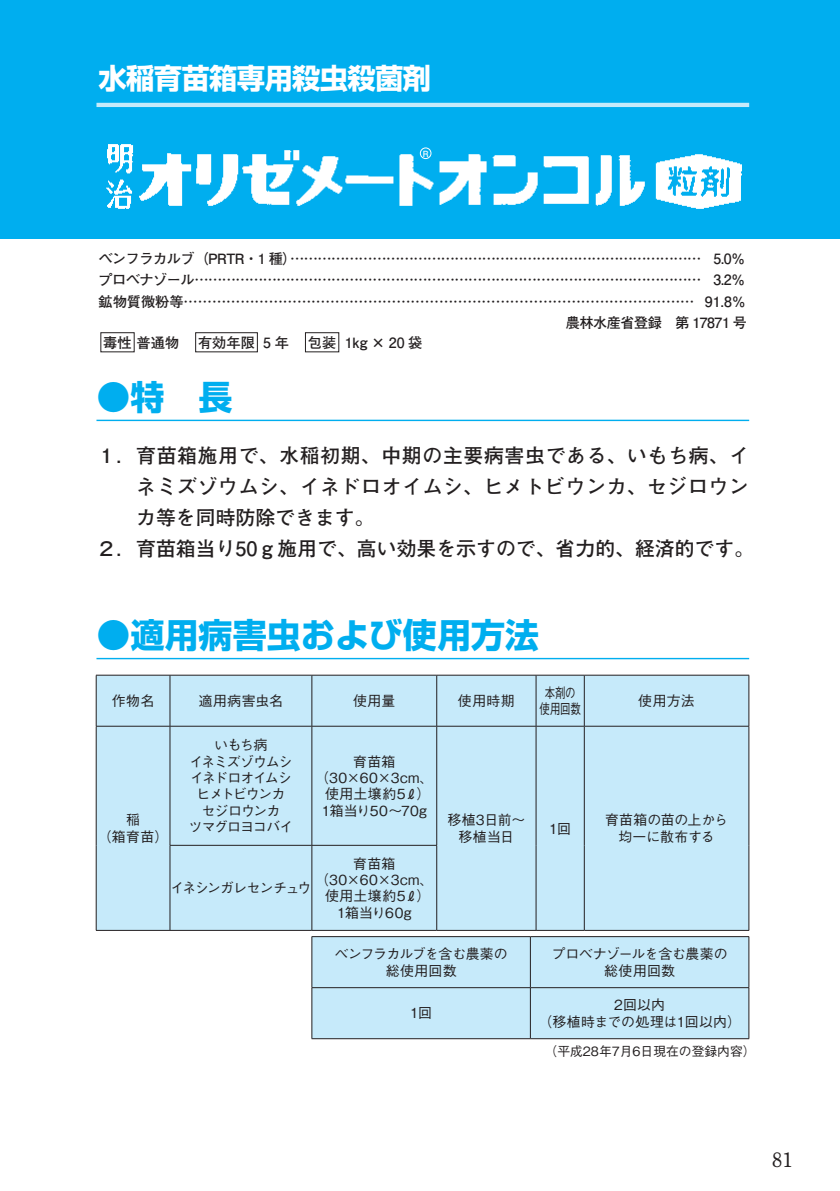
<style>
.page{position:relative;width:840px;height:1191px;background:#fff}
.page>*{position:absolute;margin:0;border:0;box-sizing:border-box;transform-origin:0 0}
._00大見出し{font:700 34px "Shin Go Pr 5";color:#00aeef}
.小ﾀｲﾄﾙ{font:700 28.4px "Shin Go Pr 5";letter-spacing:-.025em;color:#fff}
._2014特長{font:700 19.8px/31.2px "Futo Go B101 Pr 5";color:#231f20;text-align:justify}
.t1{font:700 19.8px "Futo Min A101 Pr 5";color:#231f20}
.ノーマル{font:700 14.2px "Futo Go B101 Pr 5";letter-spacing:-.035em;color:#231f20}
.ノーマル-2{font:700 14.2px "Futo Go B101 Pr 5";color:#231f20}
.表用強制割-センター{font:500 13.8px "Gothic BBB Pr 5";letter-spacing:-.01em;color:#231f20}
.表用強制割-センター-2{font:500 13.8px/16.2px "Gothic BBB Pr 5";letter-spacing:.035em;color:#231f20;text-align:center}
.表用強制割-センター-3{font:500 13.8px "Gothic BBB Pr 5";letter-spacing:-.08em;color:#231f20}
.表用強制割-センター-4{font:500 13.8px "Gothic BBB Pr 5";letter-spacing:-.05em;color:#231f20}
.表用強制割-センター-5{font:500 13.8px "Gothic BBB Pr 5";letter-spacing:-.085em;color:#231f20}
.表用強制割-センター-6{font:500 13.8px "Gothic BBB Pr 5";letter-spacing:-.09em;color:#231f20}
.表用強制割-センター-7{font:500 13.8px "Gothic BBB Pr 5";letter-spacing:-.065em;color:#231f20}
.表用強制割-センター-8{font:500 13.8px "Gothic BBB Pr 5";letter-spacing:-.01em;color:#231f20;scale:.75 1}
.表右下{font:500 12.8px "Gothic BBB Pr 5";color:#231f20}
.ノーマル-3{font:700 8.6px "Futo Go B101 Pr 5";color:#fff}
</style>
<div class="page">
<div style="left:0;top:0;width:839px;height:238px;background:#00aeef"></div>
<img style="left:106px;top:144px;width:636px;height:65px">
<div style="left:420px;top:148px;width:11px;height:11px;border:1px solid #fff;border-radius:50%"></div>
<hr style="left:96px;top:103px;width:652px;height:4px;background:#c6eafa">
<div style="left:100px;top:332px;width:34px;height:20px;border:1px solid #231f20"></div>
<div style="left:195px;top:332px;width:62px;height:20px;border:1px solid #231f20"></div>
<div style="left:305px;top:332px;width:34px;height:20px;border:1px solid #231f20"></div>
<hr style="left:96px;top:420px;width:652px;height:1px;background:#00aeef">
<hr style="left:96px;top:658px;width:652px;height:1px;background:#00aeef">
<div style="left:97px;top:676px;width:651px;height:254px;background:#c6eafa"></div>
<hr style="left:96px;top:675px;width:74px;height:1px;background:#231f20">
<hr style="left:96px;top:675px;width:1px;height:51px;background:#231f20">
<hr style="left:170px;top:675px;width:142px;height:1px;background:#231f20">
<hr style="left:169px;top:675px;width:1px;height:51px;background:#231f20">
<hr style="left:312px;top:675px;width:124px;height:1px;background:#231f20">
<hr style="left:311px;top:675px;width:1px;height:51px;background:#231f20">
<hr style="left:436px;top:675px;width:99px;height:1px;background:#231f20">
<hr style="left:436px;top:675px;width:1px;height:51px;background:#231f20">
<hr style="left:535px;top:675px;width:49px;height:1px;background:#231f20">
<hr style="left:535px;top:675px;width:1px;height:51px;background:#231f20">
<hr style="left:584px;top:675px;width:164px;height:1px;background:#231f20">
<hr style="left:583px;top:675px;width:1px;height:51px;background:#231f20">
<hr style="left:748px;top:675px;width:1px;height:51px;background:#231f20">
<hr style="left:96px;top:726px;width:74px;height:1px;background:#231f20">
<hr style="left:96px;top:726px;width:1px;height:119px;background:#231f20">
<hr style="left:170px;top:726px;width:142px;height:1px;background:#231f20">
<hr style="left:169px;top:726px;width:1px;height:119px;background:#231f20">
<hr style="left:312px;top:726px;width:124px;height:1px;background:#231f20">
<hr style="left:311px;top:726px;width:1px;height:119px;background:#231f20">
<hr style="left:436px;top:726px;width:99px;height:1px;background:#231f20">
<hr style="left:436px;top:726px;width:1px;height:119px;background:#231f20">
<hr style="left:535px;top:726px;width:49px;height:1px;background:#231f20">
<hr style="left:535px;top:726px;width:1px;height:119px;background:#231f20">
<hr style="left:584px;top:726px;width:164px;height:1px;background:#231f20">
<hr style="left:583px;top:726px;width:1px;height:119px;background:#231f20">
<hr style="left:748px;top:726px;width:1px;height:119px;background:#231f20">
<hr style="left:96px;top:845px;width:1px;height:85px;background:#231f20">
<hr style="left:170px;top:845px;width:142px;height:1px;background:#231f20">
<hr style="left:169px;top:845px;width:1px;height:85px;background:#231f20">
<hr style="left:312px;top:845px;width:125px;height:1px;background:#231f20">
<hr style="left:311px;top:845px;width:1px;height:85px;background:#231f20">
<hr style="left:436px;top:845px;width:1px;height:85px;background:#231f20">
<hr style="left:535px;top:845px;width:1px;height:85px;background:#231f20">
<hr style="left:583px;top:845px;width:1px;height:85px;background:#231f20">
<hr style="left:748px;top:845px;width:1px;height:85px;background:#231f20">
<hr style="left:96px;top:930px;width:74px;height:1px;background:#231f20">
<hr style="left:170px;top:930px;width:142px;height:1px;background:#231f20">
<hr style="left:312px;top:930px;width:124px;height:1px;background:#231f20">
<hr style="left:436px;top:930px;width:99px;height:1px;background:#231f20">
<hr style="left:535px;top:930px;width:49px;height:1px;background:#231f20">
<hr style="left:584px;top:930px;width:164px;height:1px;background:#231f20">
<div style="left:312px;top:937px;width:436px;height:101px;background:#c6eafa"></div>
<hr style="left:311px;top:936px;width:219px;height:1px;background:#231f20">
<hr style="left:311px;top:937px;width:1px;height:50px;background:#231f20">
<hr style="left:530px;top:936px;width:218px;height:1px;background:#231f20">
<hr style="left:529px;top:937px;width:1px;height:50px;background:#231f20">
<hr style="left:748px;top:937px;width:1px;height:50px;background:#231f20">
<hr style="left:311px;top:987px;width:219px;height:1px;background:#231f20">
<hr style="left:311px;top:988px;width:1px;height:50px;background:#231f20">
<hr style="left:530px;top:987px;width:218px;height:1px;background:#231f20">
<hr style="left:529px;top:988px;width:1px;height:50px;background:#231f20">
<hr style="left:748px;top:988px;width:1px;height:50px;background:#231f20">
<hr style="left:311px;top:1038px;width:219px;height:1px;background:#231f20">
<hr style="left:530px;top:1038px;width:218px;height:1px;background:#231f20">
<svg style="left:407px;top:789px;width:7px;height:10px"></svg>
<svg style="left:407px;top:891px;width:7px;height:10px"></svg>
<p class="小ﾀｲﾄﾙ" style="left:98px;top:56px;width:334px">水稲育苗箱専用殺虫殺菌剤</p>
<p class="ノーマル-3" style="left:422px;top:146px;width:7px">R</p>
<p class="ノーマル" style="left:98px;top:247px;width:648px">ベンフラカルブ（PRTR・1 種）……………………………………………………………………………… 5.0％</p>
<p class="ノーマル" style="left:98px;top:268px;width:648px">プロベナゾール………………………………………………………………………………………………… 3.2％</p>
<p class="ノーマル-2" style="left:98px;top:290px;width:648px">鉱物質微粉等……………………………………………………………………………………………… 91.8%</p>
<p class="ノーマル" style="left:565px;top:311px;width:183px">農林水産省登録　第 17871 号</p>
<p class="ノーマル-2" style="left:103px;top:331px;width:153px">毒性普通物　有効年限</p>
<p class="ノーマル" style="left:263px;top:331px;width:74px">5 年　包装</p>
<p class="ノーマル" style="left:344px;top:331px;width:79px">1kg × 20 袋</p>
<p class="_00大見出し" style="left:96px;top:370px;width:138px">●特　長</p>
<p class="_2014特長" style="left:136px;top:438px;width:614px;text-indent:-40px">１．育苗箱施用で、水稲初期、中期の主要病害虫である、いもち病、イネミズゾウムシ、イネドロオイムシ、ヒメトビウンカ、セジロウンカ等を同時防除できます。</p>
<p class="_2014特長" style="left:96px;top:532px;width:659px">２．育苗箱当り50ｇ施用で、高い効果を示すので、省力的、経済的です。</p>
<p class="_00大見出し" style="left:96px;top:608px;width:444px">●適用病害虫および使用方法</p>
<p class="表用強制割-センター" style="left:112px;top:689px;width:44px">作物名</p>
<p class="表用強制割-センター" style="left:199px;top:689px;width:86px">適用病害虫名</p>
<p class="表用強制割-センター" style="left:353px;top:689px;width:44px">使用量</p>
<p class="表用強制割-センター" style="left:457px;top:689px;width:58px">使用時期</p>
<p class="表用強制割-センター" style="left:126px;top:809px;width:15px">稲</p>
<p class="表用強制割-センター" style="left:98px;top:825px;width:72px">（箱育苗）</p>
<p class="表用強制割-センター" style="left:214px;top:734px;width:55px">いもち病</p>
<p class="表用強制割-センター-5" style="left:189px;top:750px;width:105px">イネミズゾウムシ</p>
<p class="表用強制割-センター-6" style="left:190px;top:766px;width:103px">イネドロオイムシ</p>
<p class="表用強制割-センター-3" style="left:196px;top:783px;width:90px">ヒメトビウンカ</p>
<p class="表用強制割-センター" style="left:201px;top:799px;width:80px">セジロウンカ</p>
<p class="表用強制割-センター-7" style="left:188px;top:815px;width:106px">ツマグロヨコバイ</p>
<p class="表用強制割-センター" style="left:353px;top:750px;width:44px">育苗箱</p>
<p class="表用強制割-センター-2" style="left:315px;top:768px;width:120px">（30×60×3cm、使用土壌約5 ）</p>
<p class="表用強制割-センター" style="left:321px;top:799px;width:107px">1箱当り50〜70g</p>
<p class="表用強制割-センター" style="left:447px;top:809px;width:79px">移植3日前〜</p>
<p class="表用強制割-センター" style="left:458px;top:825px;width:57px">移植当日</p>
<p class="表用強制割-センター-8" style="left:544px;top:681px;width:43px">本剤の</p>
<p class="表用強制割-センター-8" style="left:539px;top:698px;width:57px">使用回数</p>
<p class="表用強制割-センター" style="left:549px;top:817px;width:23px">1回</p>
<p class="表用強制割-センター" style="left:638px;top:689px;width:58px">使用方法</p>
<p class="表用強制割-センター" style="left:604px;top:809px;width:125px">育苗箱の苗の上から</p>
<p class="表用強制割-センター" style="left:618px;top:825px;width:98px">均一に散布する</p>
<p class="表用強制割-センター-3" style="left:170px;top:877px;width:142px">イネシンガレセンチュウ</p>
<p class="表用強制割-センター" style="left:353px;top:852px;width:44px">育苗箱</p>
<p class="表用強制割-センター-2" style="left:315px;top:870px;width:120px">（30×60×3cm、使用土壌約5 ）</p>
<p class="表用強制割-センター" style="left:337px;top:901px;width:76px">1箱当り60g</p>
<p class="表用強制割-センター-4" style="left:334px;top:943px;width:175px">ベンフラカルブを含む農薬の</p>
<p class="表用強制割-センター" style="left:385px;top:959px;width:72px">総使用回数</p>
<p class="表用強制割-センター" style="left:410px;top:1002px;width:23px">1回</p>
<p class="表用強制割-センター" style="left:551px;top:943px;width:177px">プロベナゾールを含む農薬の</p>
<p class="表用強制割-センター" style="left:604px;top:959px;width:72px">総使用回数</p>
<p class="表用強制割-センター" style="left:613px;top:994px;width:53px">2回以内</p>
<p class="表用強制割-センター" style="left:538px;top:1010px;width:204px">（移植時までの処理は1回以内）</p>
<p class="表右下" style="left:544px;top:1040px;width:212px">（平成28年7月6日現在の登録内容）</p>
<h3 class="t1" style="left:771px;top:1144px;width:23px">81</h3>
</div>
